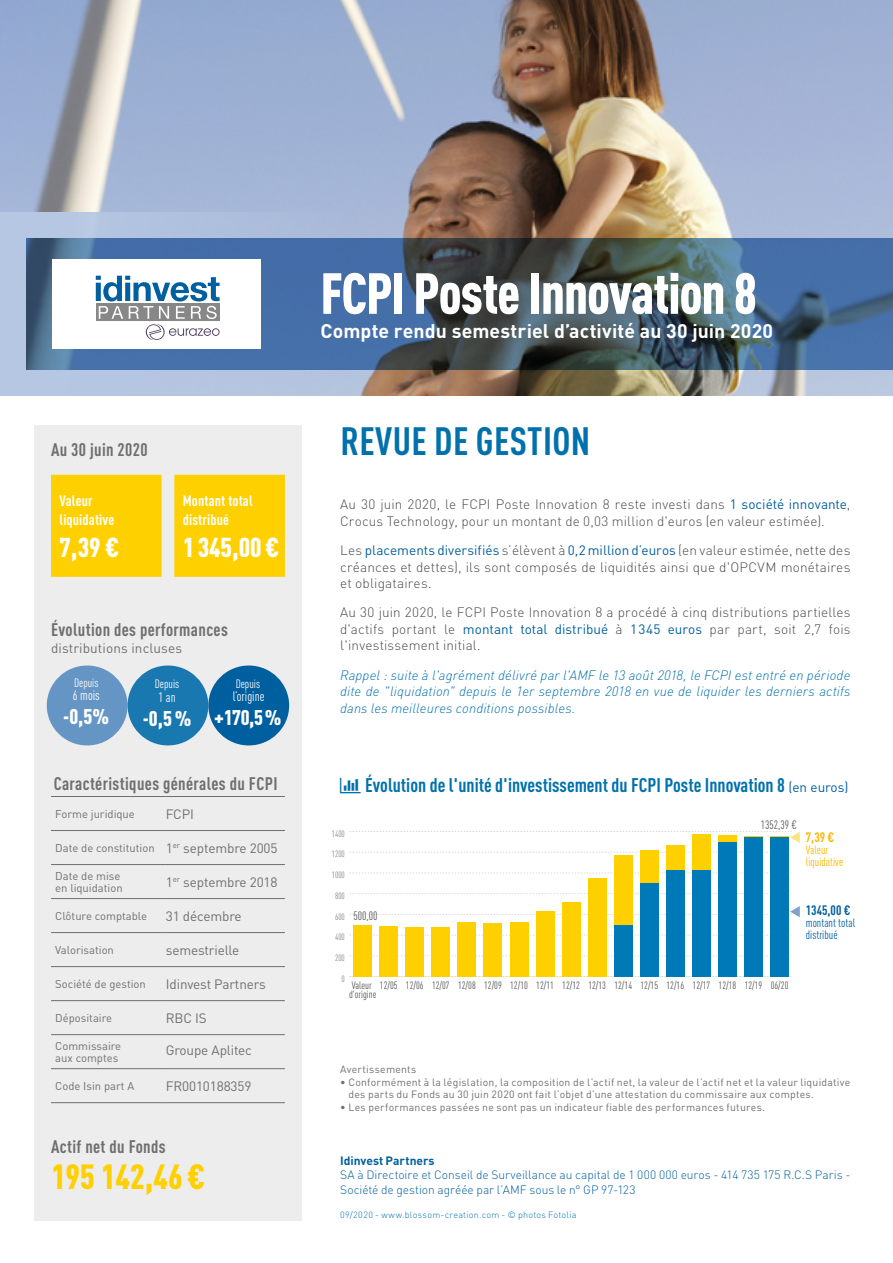
<style>
.page{position:relative;width:893px;height:1263px;background:#fff}
.page>*{position:absolute;margin:0;border:0;box-sizing:border-box;transform-origin:0 0}
.t1{font:900 condensed 57px "DIN Pro";letter-spacing:-.02em;color:#fff;scale:.96 1}
.t2{font:700 condensed 39px "DIN Pro";letter-spacing:.01em;color:#0071ac}
.t3{font:900 condensed 34.5px "DIN Pro";color:#ffd000}
.t4{font:900 condensed 27px "DIN Pro";color:#fff}
.t5{font:900 condensed 21px "DIN Pro";color:#fff}
.t6{font:700 condensed 19.5px "DIN Pro";color:#0071ac}
.t7{font:700 19.5px "DIN Pro";letter-spacing:.005em;color:#fff}
.t8{font:700 condensed 18px "DIN Pro";letter-spacing:.02em;color:#706f6f}
.t9{font:700 condensed 15px/19.5px "DIN Pro";letter-spacing:.01em;color:#fff}
.t10{font:300 13.5px/16.5px "DIN Pro";letter-spacing:.01em;color:#4a4a49;text-align:justify}
.t11{font:italic 300 13.5px/16.5px "DIN Pro";letter-spacing:.01em;color:#0071ac;text-align:justify}
.t12{font:13.5px "DIN Pro";letter-spacing:-.01em;color:#706f6f}
.t13{font:13.5px "DIN Pro";letter-spacing:.01em;color:#706f6f}
.t14{font:condensed 13.5px "DIN Pro";color:#fff}
.t15{font:700 condensed 13.5px "DIN Pro";color:#005f9f}
.t16{font:700 condensed 13.5px "DIN Pro";color:#fab600}
.t17{font:300 12px/14.4px "DIN Pro";letter-spacing:-.005em;color:#005f9f}
.t18{font:condensed 12px/12px "DIN Pro";color:#005f9f}
.t19{font:condensed 12px "DIN Pro";color:#fff}
.t20{font:condensed 12px/12px "DIN Pro";color:#fab600}
.t21{font:700 12px "DIN Pro";color:#005f9f}
.t22{font:condensed 12px "DIN Pro";color:#575756}
.t23{font:11.25px/12px "DIN Pro";color:#706f6f}
.t24{font:10.5px/12.6px "DIN Pro";letter-spacing:.025em;color:#706f6f}
.t25{font:condensed 10.5px/9px "DIN Pro";color:#555456}
.t26{font:300 9px "DIN Pro";letter-spacing:.03em;color:#0071ac}
.t27{font:condensed 9px "DIN Pro";color:#878787}
.s1{font-size:13.5px}
.s2{font-weight:400;color:#005f9f}
.s3{font-weight:400;font-stretch:normal;font-size:13.5px;color:#005f9f}
</style>
<div class="page">
<img style="left:0;top:0;width:893px;height:395px">
<div style="left:34px;top:425px;width:268px;height:795px;background:#ededed"></div>
<svg style="left:51px;top:475px;width:234px;height:102px;background:#fdd10d"></svg>
<hr style="left:51px;top:796px;width:115px;height:1px;background:#706f6f">
<hr style="left:166px;top:796px;width:119px;height:1px;background:#706f6f">
<hr style="left:51px;top:830px;width:115px;height:1px;background:#706f6f">
<hr style="left:166px;top:830px;width:119px;height:1px;background:#706f6f">
<hr style="left:51px;top:864px;width:115px;height:1px;background:#706f6f">
<hr style="left:166px;top:864px;width:119px;height:1px;background:#706f6f">
<hr style="left:51px;top:898px;width:115px;height:1px;background:#706f6f">
<hr style="left:166px;top:898px;width:119px;height:1px;background:#706f6f">
<hr style="left:51px;top:932px;width:115px;height:1px;background:#706f6f">
<hr style="left:166px;top:932px;width:119px;height:1px;background:#706f6f">
<hr style="left:51px;top:966px;width:115px;height:1px;background:#706f6f">
<hr style="left:166px;top:966px;width:119px;height:1px;background:#706f6f">
<hr style="left:51px;top:1000px;width:115px;height:1px;background:#706f6f">
<hr style="left:166px;top:1000px;width:119px;height:1px;background:#706f6f">
<hr style="left:51px;top:1034px;width:115px;height:1px;background:#706f6f">
<hr style="left:166px;top:1034px;width:119px;height:1px;background:#706f6f">
<hr style="left:51px;top:1068px;width:115px;height:1px;background:#706f6f">
<hr style="left:166px;top:1068px;width:119px;height:1px;background:#706f6f">
<hr style="left:51px;top:1102px;width:115px;height:1px;background:#706f6f">
<hr style="left:166px;top:1102px;width:119px;height:1px;background:#706f6f">
<svg style="left:350px;top:831px;width:450px;height:146px"></svg>
<div style="left:47px;top:665px;width:81px;height:80px;background:#6595c5;border-radius:50%"></div>
<div style="left:208px;top:665px;width:81px;height:80px;background:#005f9f;border-radius:50%"></div>
<div style="left:128px;top:665px;width:80px;height:80px;background:#1a78b1;border-radius:50%"></div>
<svg style="left:26px;top:238px;width:867px;height:132px;background:#435f7c"></svg>
<div style="left:0;top:215px;width:26px;height:174px;background:#b5c7e3"></div>
<div style="left:0;top:213px;width:390px;height:25px;background:#afc0de"></div>
<div style="left:0;top:370px;width:390px;height:25px;background:#b5c7e3"></div>
<div style="left:52px;top:259px;width:209px;height:90px;background:#fff"></div>
<svg style="left:96px;top:276px;width:124px;height:64px"></svg>
<h3 class="t8" style="left:51px;top:436px;width:98px">Au 30 juin 2020</h3>
<p class="t9" style="left:60px;top:489px;width:56px">Valeur liquidative</p>
<h3 class="t4" style="left:60px;top:527px;width:62px">7,39 €</h3>
<p class="t9" style="left:183px;top:489px;width:71px">Montant total distribué</p>
<h3 class="t4" style="left:183px;top:527px;width:98px">1 345,00€</h3>
<h3 class="t8" style="left:51px;top:616px;width:178px">Évolution des performances</h3>
<p class="t13" style="left:51px;top:637px;width:133px">distributions incluses</p>
<p class="t19" style="left:74px;top:674px;width:26px">Depuis</p>
<p class="t14" style="left:73px;top:686px;width:28px">6 mois</p>
<h3 class="t5" style="left:63px;top:700px;width:47px">-0,5%</h3>
<p class="t19" style="left:155px;top:675px;width:26px">Depuis</p>
<p class="t14" style="left:158px;top:687px;width:19px">1 an</p>
<h3 class="t5" style="left:143px;top:702px;width:50px">-0,5%</h3>
<p class="t19" style="left:236px;top:675px;width:26px">Depuis</p>
<p class="t14" style="left:233px;top:687px;width:33px">l’origine</p>
<h3 class="t5" style="left:214px;top:701px;width:69px">+170,5%</h3>
<h3 class="t8" style="left:54px;top:770px;width:225px">Caractéristiques générales du FCPI</h3>
<p class="t23" style="left:55px;top:807px;width:81px">Forme juridique</p>
<p class="t12" style="left:166px;top:803px;width:30px">FCPI</p>
<p class="t23" style="left:55px;top:841px;width:224px">Date de constitution <span class="s1">1</span><sup>er</sup> <span class="s1">septembre 2005</span></p>
<p class="t23" style="left:55px;top:869px;width:69px">Date de mise en liquidation</p>
<p class="t12" style="left:166px;top:871px;width:113px">1<sup>er</sup> septembre 2018</p>
<p class="t23" style="left:55px;top:909px;width:93px">Clôture comptable</p>
<p class="t12" style="left:166px;top:905px;width:77px">31 décembre</p>
<p class="t23" style="left:55px;top:943px;width:60px">Valorisation</p>
<p class="t12" style="left:166px;top:939px;width:75px">semestrielle</p>
<p class="t23" style="left:55px;top:977px;width:92px">Société de gestion</p>
<p class="t12" style="left:166px;top:973px;width:102px">Idinvest Partners</p>
<p class="t23" style="left:55px;top:1011px;width:58px">Dépositaire</p>
<p class="t12" style="left:166px;top:1007px;width:42px">RBC IS</p>
<p class="t23" style="left:55px;top:1039px;width:67px">Commissaire aux comptes</p>
<p class="t12" style="left:166px;top:1039px;width:88px">Groupe Aplitec</p>
<p class="t23" style="left:55px;top:1079px;width:80px">Code Isin part A</p>
<p class="t12" style="left:166px;top:1075px;width:87px">FR0010188359</p>
<h3 class="t8" style="left:51px;top:1133px;width:116px">Actif net du Fonds</h3>
<h3 class="t3" style="left:51px;top:1150px;width:156px">195 142,46€</h3>
<h1 class="t1" style="left:320px;top:249px;width:456px">FCPI Poste Innovation 8</h1>
<h3 class="t7" style="left:320px;top:314px;width:454px">Compte rendu semestriel d’activité au 30 juin 2020</h3>
<h2 class="t2" style="left:340px;top:412px;width:251px">REVUE DE GESTION</h2>
<p class="t10" style="left:340px;top:495px;width:512px">Au 30 juin 2020, le FCPI Poste Innovation 8 reste investi dans <span class="s2">1 société innovante</span>,<br>Crocus Technology, pour un montant de 0,03 million d'euros (en valeur estimée).</p>
<p class="t10" style="left:340px;top:541px;width:512px">Les <span class="s2">placements diversifiés</span> s’élèvent à <span class="s2">0,2 million d’euros</span> (en valeur estimée, nette des créances et dettes), ils sont composés de liquidités ainsi que d'OPCVM monétaires et obligataires.</p>
<p class="t10" style="left:340px;top:603px;width:512px">Au 30 juin 2020, le FCPI Poste Innovation 8 a procédé à cinq distributions partielles d'actifs portant le <span class="s2">montant total distribué</span> à <span class="s2">1345 euros</span> par part, soit 2,7 fois l'investissement initial.</p>
<p class="t11" style="left:340px;top:665px;width:512px">Rappel : suite à l'agrément délivré par l'AMF le 13 août 2018, le FCPI est entré en période dite de "liquidation" depuis le 1er septembre 2018 en vue de liquider les derniers actifs dans les meilleures conditions possibles.</p>
<h3 class="t6" style="left:365px;top:770px;width:485px">Évolution de l'unité d'investissement du FCPI Poste Innovation 8 <span class="s3">(en euros)</span></h3>
<p class="t27" style="left:332px;top:827px;width:14px">1400</p>
<p class="t27" style="left:332px;top:848px;width:14px">1200</p>
<p class="t27" style="left:332px;top:868px;width:14px">1000</p>
<p class="t27" style="left:335px;top:889px;width:11px">800</p>
<p class="t27" style="left:335px;top:910px;width:11px">600</p>
<p class="t27" style="left:335px;top:930px;width:11px">400</p>
<p class="t27" style="left:335px;top:951px;width:11px">200</p>
<p class="t22" style="left:761px;top:816px;width:37px">1352,39 €</p>
<p class="t16" style="left:806px;top:826px;width:30px">7,39 €</p>
<p class="t20" style="left:806px;top:842px;width:39px">Valeur liquidative</p>
<p class="t22" style="left:353px;top:907px;width:25px">500,00</p>
<p class="t15" style="left:806px;top:900px;width:46px">1345,00 €</p>
<p class="t18" style="left:806px;top:916px;width:51px">montant total distribué</p>
<p class="t27" style="left:342px;top:972px;width:5px">0</p>
<p class="t25" style="left:349px;top:980px;width:441px">Valeur 12/05 12/06 12/07 12/08 12/09 12/10 12/11 12/12 12/13 12/14 12/15 12/16 12/17 12/18 12/19 06/20 d'origine</p>
<p class="t24" style="left:340px;top:1062px;width:78px">Avertissements</p>
<p class="t24" style="left:348px;top:1075px;width:503px;text-indent:-8px">• Conformément à la législation, la composition de l’actif net, la valeur de l’actif net et la valeur liquidative des parts du Fonds au 30 juin 2020 ont fait l’objet d’une attestation du commissaire aux comptes.</p>
<p class="t24" style="left:340px;top:1100px;width:426px">• Les performances passées ne sont pas un indicateur fiable des performances futures.</p>
<p class="t21" style="left:340px;top:1150px;width:96px">Idinvest Partners</p>
<p class="t17" style="left:340px;top:1166px;width:512px">SA à Directoire et Conseil de Surveillance au capital de 1 000 000 euros - 414 735 175 R.C.S Paris -<br>Société de gestion agréée par l’AMF sous le n° GP 97-123</p>
<p class="t26" style="left:340px;top:1208px;width:238px">09/2020 - www.blossom-creation.com - © photos Fotolia</p>
</div>
